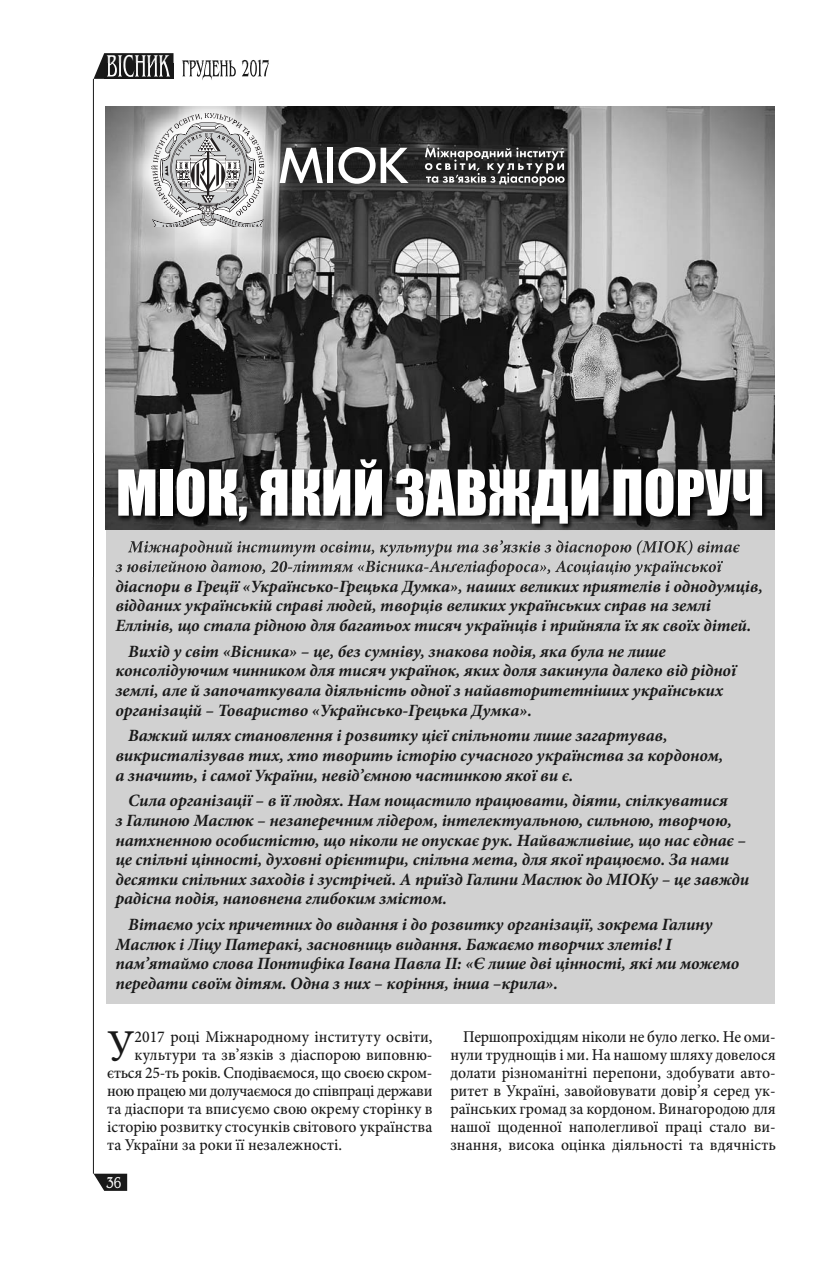
<style>
.page{position:relative;width:838px;height:1263px;background:#fff}
.page>*{position:absolute;margin:0;border:0;box-sizing:border-box;transform-origin:0 0}
.t1{font:58.5px "Impact";color:#fff}
.t2{font:500 44.1px "Minion Pro";color:#191919;scale:.95 1}
.t3{font:31.5px "Benguiat";color:#fff;scale:.53 1}
.t4{font:23.7px "Benguiat";color:#191919;scale:.53 1}
.t5{font:italic 700 17.25px/19.6px "Minion Pro";letter-spacing:-.005em;color:#191919}
.t6{font:500 16.5px/18px "Minion Pro";color:#191919;text-align:justify;scale:.95 1}
.t7{font:500 16.5px "Minion Pro";letter-spacing:-.025em;color:#191919;scale:.95 1}
.t8{font:16.5px "Benguiat";color:#fff;scale:.74 1}
.s1{font-size:24px}
</style>
<div class="page">
<div style="left:106px;top:512px;width:669px;height:491px;background:#d1d1d1"></div>
<svg style="left:94px;top:1174px;width:33px;height:17px"></svg>
<hr style="left:93px;top:79px;width:1px;height:1095px;background:#191919">
<img style="left:106px;top:106px;width:669px;height:470px">
<img style="left:774px;top:529px;width:1px;height:47px">
<img style="left:105px;top:453px;width:1px;height:77px">
<img style="left:128px;top:541px;width:68px;height:15px">
<img style="left:115px;top:561px;width:61px;height:11px">
<img style="left:774px;top:453px;width:1px;height:76px">
<img style="left:106px;top:453px;width:668px;height:76px">
<img style="left:105px;top:64px;width:131px;height:210px">
<svg style="left:94px;top:53px;width:79px;height:26px"></svg>
<img style="left:123px;top:64px;width:47px;height:13px">
<img style="left:182px;top:64px;width:50px;height:16px">
<svg style="left:242px;top:64px;width:27px;height:13px"></svg>
<img style="left:106px;top:106px;width:205px;height:168px">
<svg style="left:151px;top:113px;width:113px;height:114px"></svg>
<svg style="left:279px;top:148px;width:44px;height:35px"></svg>
<div style="left:327px;top:148px;width:6px;height:35px;background:#fff"></div>
<svg style="left:338px;top:147px;width:70px;height:37px"></svg>
<svg style="left:425px;top:148px;width:139px;height:38px;background:#5d5d5d"></svg>
<h3 class="t3" style="left:106px;top:47px;width:100px">¬I–Õ»</h3>
<h3 class="t4" style="left:182px;top:54px;width:168px">√—”ƒ≈Õ‹ <span class="s1">2017</span></h3>
<h1 class="t1" style="left:116px;top:461px;width:650px">МІОК, ЯКИЙ ЗАВЖДИ ПОРУЧ</h1>
<p class="t5" style="left:115px;top:576px;width:649px">діаспори в Греції «Українсько-Грецька Думка», наших великих приятелів і однодумців, відданих українській справі людей, творців великих українських справ на землі<br>Еллінів, що стала рідною для багатьох тисяч українців і прийняла їх як своїх дітей.</p>
<p class="t5" style="left:115px;top:641px;width:622px;text-indent:13px">Вихід у світ «Вісника» – це, без сумніву, знакова подія, яка була не лише консолідуючим чинником для тисяч українок, яких доля закинула далеко від рідної землі, але й започаткувала діяльність одної з найавторитетніших українських організацій – Товариство «Українсько-Грецька Думка».</p>
<p class="t5" style="left:115px;top:725px;width:609px;text-indent:13px">Важкий шлях становлення і розвитку цієї спільноти лише загартував, викристалізував тих, хто творить історію сучасного українства за кордоном, а значить, і самої України, невід’ємною частинкою якої ви є.</p>
<p class="t5" style="left:115px;top:790px;width:635px;text-indent:13px">Сила організації – в її людях. Нам пощастило працювати, діяти, спілкуватися<br>з Галиною Маслюк – незаперечним лідером, інтелектуальною, сильною, творчою, натхненною особистістю, що ніколи не опускає рук. Найважливіше, що нас єднає – це спільні цінності, духовні орієнтири, спільна мета, для якої працюємо. За нами десятки спільних заходів і зустрічей. А приїзд Галини Маслюк до МІОКу – це завжди радісна подія, наповнена глибоким змістом.</p>
<p class="t5" style="left:115px;top:914px;width:625px;text-indent:13px">Вітаємо усіх причетних до видання і до розвитку організації, зокрема Галину Маслюк і Ліцу Патеракі, засновниць видання. Бажаємо творчих злетів! І пам’ятаймо слова Понтифіка Івана Павла ІІ: «Є лише дві цінності, які ми можемо передати своїм дітям. Одна з них – коріння, інша –крила».</p>
<h2 class="t2" style="left:107px;top:1029px;width:30px">У</h2>
<p class="t6" style="left:135px;top:1029px;width:315px">2017 році Міжнародному інституту освіти,</p>
<p class="t6" style="left:135px;top:1047px;width:315px">культури та зв’язків з діаспорою виповню-</p>
<p class="t6" style="left:107px;top:1065px;width:344px">ється 25-ть років. Сподіваємося, що своєю скром-</p>
<p class="t7" style="left:107px;top:1084px;width:344px">ною працею ми долучаємося до співпраці держави</p>
<p class="t6" style="left:107px;top:1101px;width:344px">та діаспори та вписуємо свою окрему сторінку в</p>
<p class="t6" style="left:107px;top:1119px;width:344px">історію розвитку стосунків світового українства</p>
<p class="t6" style="left:107px;top:1137px;width:249px">та України за роки її незалежності.</p>
<p class="t8" style="left:106px;top:1172px;width:23px">36</p>
<p class="t6" style="left:450px;top:1029px;width:344px;text-indent:13px">Першопрохідцям ніколи не було легко. Не оми&shy;нули труднощів і ми. На нашому шляху довелося долати різноманітні перепони, здобувати авто&shy;ритет в Україні, завойовувати довір’я серед ук&shy;раїнських громад за кордоном. Винагородою для нашої щоденної наполегливої праці стало ви&shy;знання, висока оцінка діяльності та вдячність</p>
</div>
